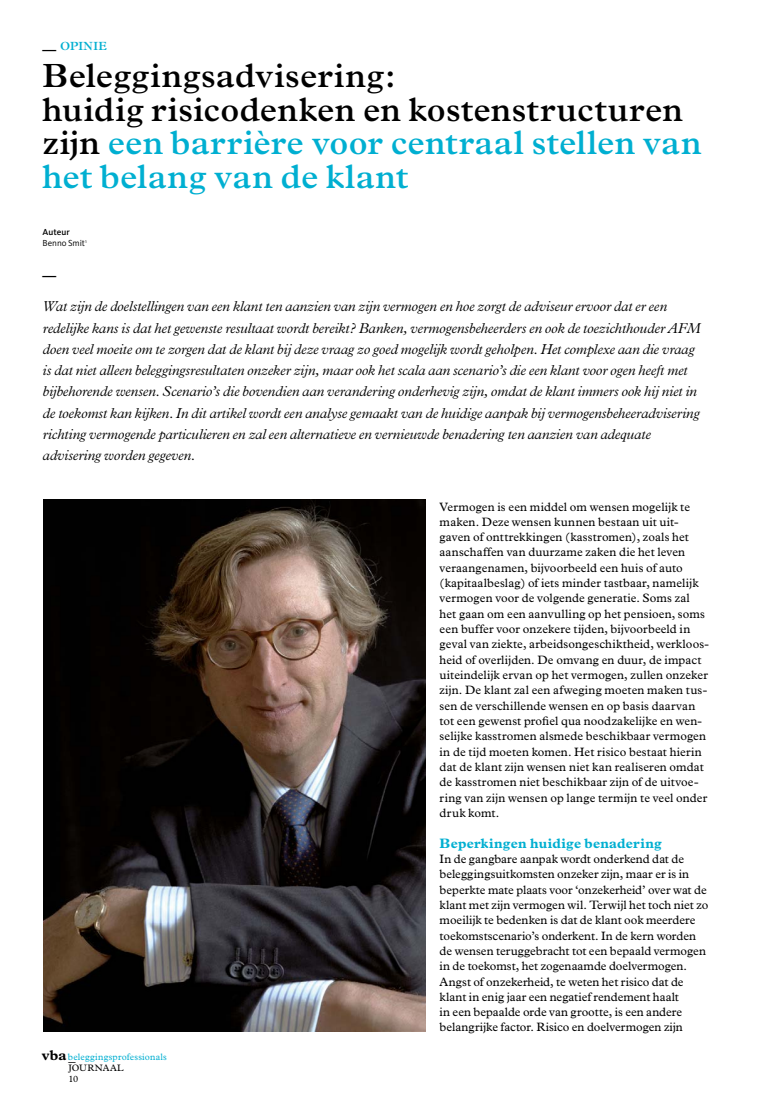
<style>
.page{position:relative;width:780px;height:1117px;background:#fff}
.page>*{position:absolute;margin:0;border:0;box-sizing:border-box;transform-origin:0 0}
.t1{font:600 33.75px/33.8px "Plantin";letter-spacing:.005em;color:#000}
.t2{font:italic 300 14.38px/21.2px "Plantin";letter-spacing:-.005em;color:#000}
.t3{font:700 14.25px "Plantin";color:#000}
.t4{font:700 13.75px "Plantin";letter-spacing:.015em;color:#00afd1}
.t5{font:600 13.75px "Plantin";color:#000}
.t6{font:12.25px/15.2px "Plantin";letter-spacing:.005em;color:#000}
.t7{font:600 11.88px "Plantin";letter-spacing:.03em;color:#00afd1}
.t8{font:9.38px "Plantin";letter-spacing:.02em;color:#00afd1}
.t9{font:9.38px/10.6px "Plantin";letter-spacing:.025em;color:#000}
.t10{font:9px/11.2px "Kievit OT";color:#000}
.s1{font-size:13.75px;color:#000}
.s2{color:#00afd1}
.s3{font-weight:500}
.s4{font-weight:700;font-size:14.25px;color:#000}
</style>
<div class="page">
<img style="left:43px;top:500px;width:382px;height:531px">
<p class="t7" style="left:43px;top:39px;width:66px"><span class="s1">—</span> OPINIE</p>
<h1 class="t1" style="left:43px;top:59px;width:660px">Beleggingsadvisering:<br>huidig risicodenken en kostenstructuren zijn <span class="s2">een barrière voor centraal stellen van het belang van de klant</span></h1>
<p class="t10" style="left:43px;top:226px;width:46px"><span class="s3">Auteur<br></span>Benno Smit<sup>1</sup></p>
<p class="t5" style="left:43px;top:267px;width:15px">—</p>
<p class="t2" style="left:43px;top:296px;width:659px">Wat zijn de doelstellingen van een klant ten aanzien van zijn vermogen en hoe zorgt de adviseur ervoor dat er een redelijke kans is dat het gewenste resultaat wordt bereikt? Banken, vermogensbeheerders en ook de toezichthouder AFM doen veel moeite om te zorgen dat de klant bij deze vraag zo goed mogelijk wordt geholpen. Het complexe aan die vraag is dat niet alleen beleggingsresultaten onzeker zijn, maar ook het scala aan scenario’s die een klant voor ogen heeft met bijbehorende wensen. Scenario’s die bovendien aan verandering onderhevig zijn, omdat de klant immers ook hij niet in de toekomst kan kijken. In dit artikel wordt een analyse gemaakt van de huidige aanpak bij vermogensbeheeradvisering richting vermogende particulieren en zal een alternatieve en vernieuwde benadering ten aanzien van adequate advisering worden gegeven.</p>
<p class="t6" style="left:439px;top:498px;width:271px">Vermogen is een middel om wensen mogelijk te maken. Deze wensen kunnen bestaan uit uit&shy;gaven of onttrekkingen (kasstromen), zoals het aanschaffen van duurzame zaken die het leven veraangenamen, bijvoorbeeld een huis of auto (kapitaalbeslag) of iets minder tastbaar, namelijk vermogen voor de volgende generatie. Soms zal het gaan om een aanvulling op het pensioen, soms een buffer voor onzekere tijden, bijvoorbeeld in geval van ziekte, arbeidsongeschiktheid, werkloos&shy;heid of overlijden. De omvang en duur, de impact uiteindelijk ervan op het vermogen, zullen onzeker zijn. De klant zal een afweging moeten maken tus&shy;sen de verschillende wensen en op basis daarvan tot een gewenst profiel qua noodzakelijke en wen&shy;selijke kasstromen alsmede beschikbaar vermogen in de tijd moeten komen. Het risico bestaat hierin dat de klant zijn wensen niet kan realiseren omdat de kasstromen niet beschikbaar zijn of de uitvoe&shy;ring van zijn wensen op lange termijn te veel onder druk komt.</p>
<p class="t4" style="left:439px;top:834px;width:224px">Beperkingen huidige benadering</p>
<p class="t6" style="left:439px;top:851px;width:270px">In de gangbare aanpak wordt onderkend dat de beleggingsuitkomsten onzeker zijn, maar er is in beperkte mate plaats voor ‘onzekerheid’ over wat de klant met zijn vermogen wil. Terwijl het toch niet zo moeilijk te bedenken is dat de klant ook meerdere toekomstscenario’s onderkent. In de kern worden de wensen teruggebracht tot een bepaald vermogen in de toekomst, het zogenaamde doelvermogen.<br>Angst of onzekerheid, te weten het risico dat de klant in enig jaar een negatief rendement haalt<br>in een bepaalde orde van grootte, is een andere belangrijke factor. Risico en doelvermogen zijn</p>
<p class="t8" style="left:42px;top:1051px;width:127px"><span class="s4">vba</span>beleggingsprofessionals</p>
<p class="t3" style="left:69px;top:1047px;width:9px">_</p>
<p class="t9" style="left:68px;top:1062px;width:57px">JOURNAAL<br>10</p>
</div>
